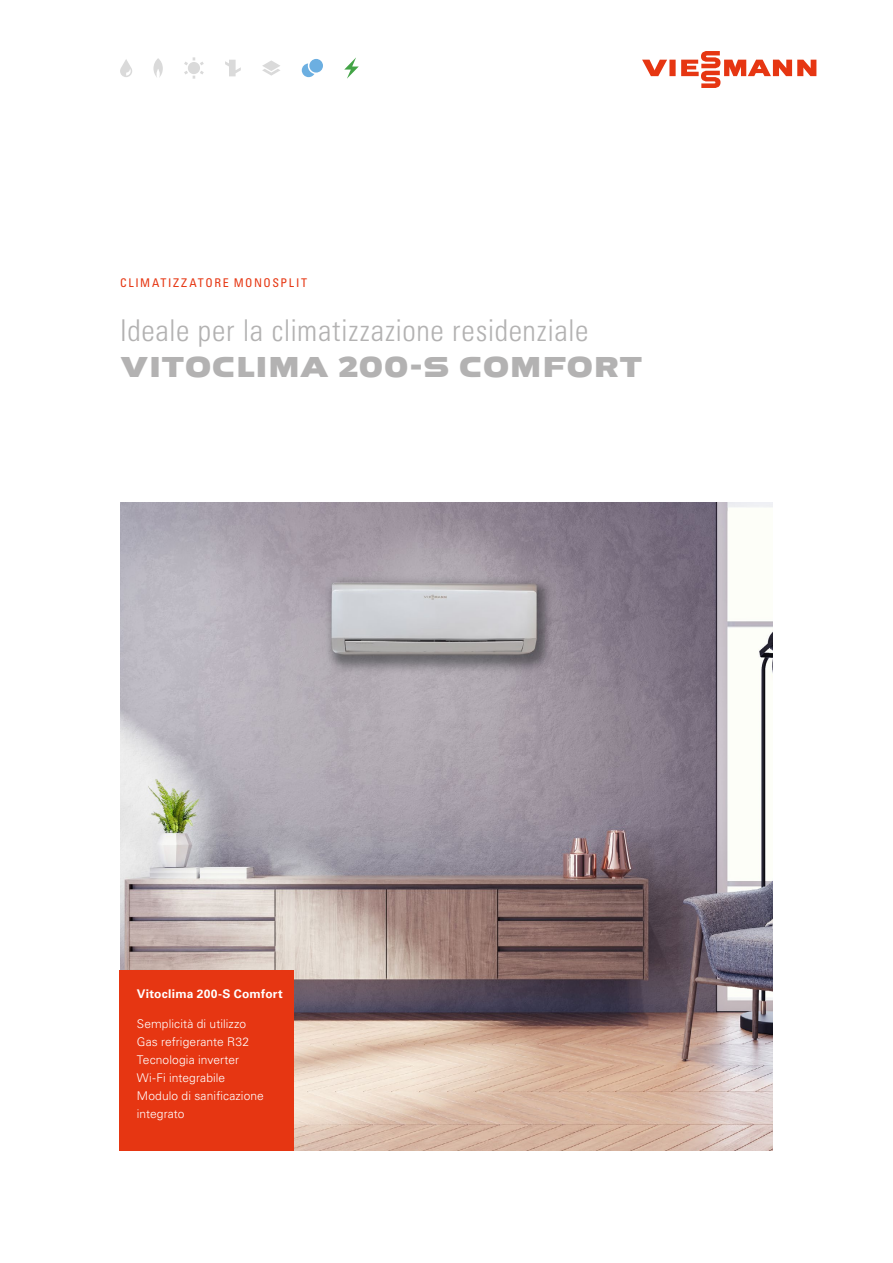
<style>
.page{position:relative;width:893px;height:1263px;background:#fff}
.page>*{position:absolute;margin:0;border:0;box-sizing:border-box;transform-origin:0 0}
.t1{font:30px "Univers LTCYR 47 Light Cond";letter-spacing:.02em;color:#b3b2b2}
.t2{font:700 30px "Viessmann";letter-spacing:.01em;color:#b3b2b2}
.t3{font:300 12px/18px "Univers LTCYR 45";letter-spacing:.01em;color:#fff}
.t4{font:condensed 12px "Univers LTCYR 57";letter-spacing:.135em;color:#e63612}
.t5{font:700 12px "Univers LTCYR 65";letter-spacing:.02em;color:#fff}
</style>
<div class="page">
<img style="left:120px;top:503px;width:653px;height:648px">
<div style="left:120px;top:971px;width:174px;height:180px;background:#e63612"></div>
<svg style="left:642px;top:51px;width:174px;height:37px"></svg>
<svg style="left:302px;top:59px;width:21px;height:18px"></svg>
<svg style="left:344px;top:57px;width:15px;height:22px"></svg>
<svg style="left:184px;top:57px;width:20px;height:22px"></svg>
<svg style="left:225px;top:60px;width:16px;height:16px"></svg>
<svg style="left:262px;top:60px;width:18px;height:16px"></svg>
<svg style="left:153px;top:58px;width:10px;height:19px"></svg>
<svg style="left:120px;top:59px;width:12px;height:18px"></svg>
<p class="t4" style="left:120px;top:275px;width:189px">CLIMATIZZATORE MONOSPLIT</p>
<h1 class="t1" style="left:120px;top:310px;width:470px">Ideale per la climatizzazione residenziale</h1>
<h1 class="t2" style="left:120px;top:346px;width:524px">VITOCLIMA 200-S COMFORT</h1>
<p class="t5" style="left:137px;top:985px;width:148px">Vitoclima 200-S Comfort</p>
<p class="t3" style="left:137px;top:1014px;width:129px">Semplicità di utilizzo<br>Gas refrigerante R32<br>Tecnologia inverter<br>Wi-Fi integrabile<br>Modulo di sanificazione integrato</p>
</div>
